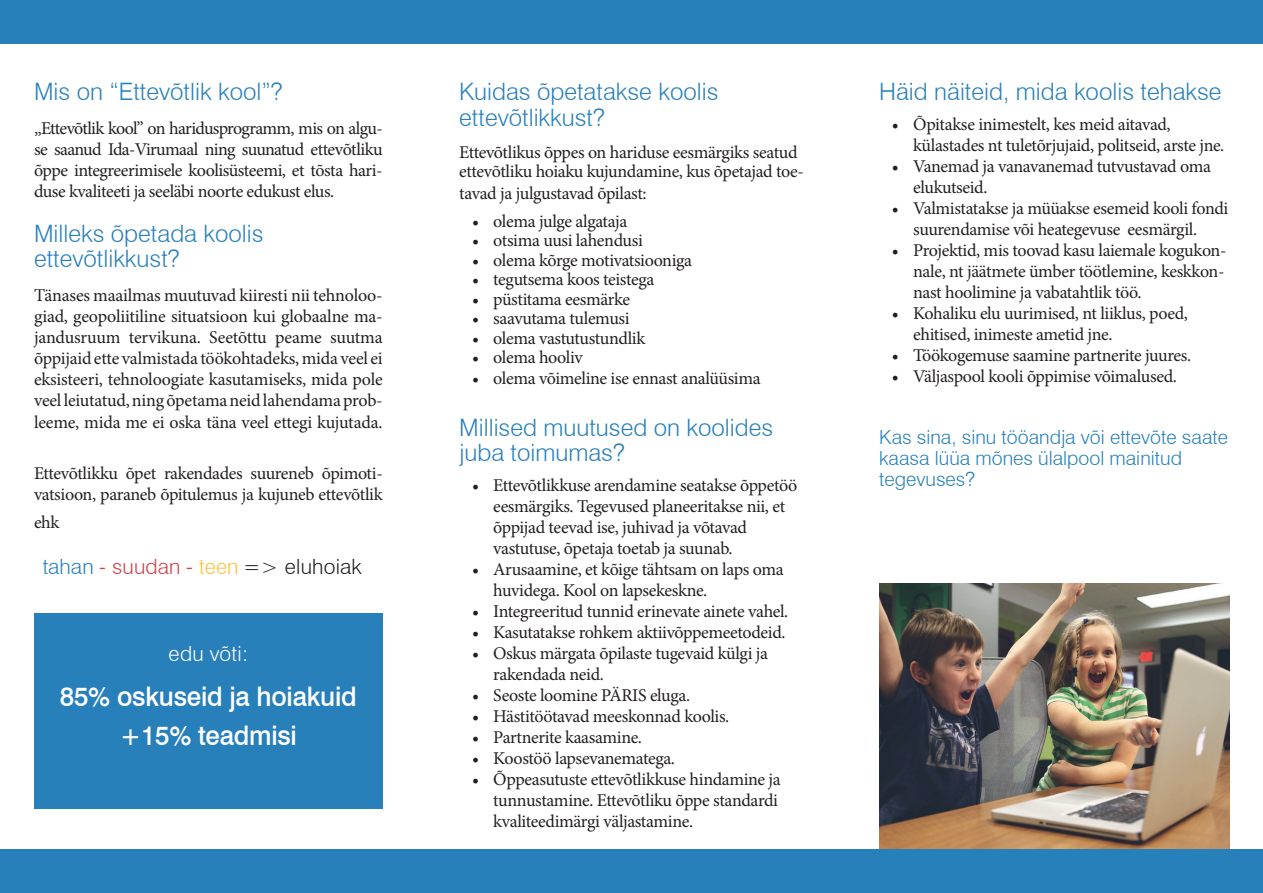
<style>
.page{position:relative;width:1263px;height:893px;background:#fff}
.page>*{position:absolute;margin:0;border:0;box-sizing:border-box;transform-origin:0 0}
.t1{font:500 27px/38.2px "Swiss 721 BT";letter-spacing:-.01em;color:#fff;text-align:center;scale:.96 1}
.t2{font:300 24px/25.5px "Swiss 721 BT";color:#2880bb}
.t3{font:300 21px "Swiss 721 BT";letter-spacing:.01em;color:#231f20}
.t4{font:300 21px "Swiss 721 BT";letter-spacing:.01em;color:#fff}
.t5{font:300 19.5px/21px "Swiss 721 BT";color:#2880bb}
.t6{font:18px/21px "Minion Pro";letter-spacing:-.02em;color:#231f20}
.s1{color:#2880bb}
.s2{color:#d54046}
.s3{color:#fec03b}
</style>
<div class="page">
<img style="left:879px;top:583px;width:350px;height:266px">
<div style="left:34px;top:613px;width:349px;height:196px;background:#2880bb"></div>
<div style="left:0;top:0;width:1263px;height:44px;background:#2880bb"></div>
<div style="left:0;top:849px;width:1263px;height:44px;background:#2880bb"></div>
<h2 class="t2" style="left:34px;top:79px;width:250px">Mis on “Ettevõtlik kool”?</h2>
<p class="t6" style="left:34px;top:118px;width:350px;text-align:justify">„Ettevõtlik kool” on haridusprogramm, mis on algu&shy;se saanud Ida-Virumaal ning suunatud ettevõtliku õppe integreerimisele koolisüsteemi, et tõsta hari&shy;duse kvaliteeti ja seeläbi noorte edukust elus.</p>
<h2 class="t2" style="left:34px;top:220px;width:231px">Milleks õpetada koolis ettevõtlikkust?</h2>
<p class="t6" style="left:34px;top:285px;width:350px;text-align:justify">Tänases maailmas muutuvad kiiresti nii tehnoloo&shy;giad, geopoliitiline situatsioon kui globaalne ma&shy;jandusruum tervikuna. Seetõttu peame suutma õppijaid ette valmistada töökohtadeks, mida veel ei eksisteeri, tehnoloogiate kasutamiseks, mida pole veel leiutatud, ning õpetama neid lahendama prob&shy;leeme, mida me ei oska täna veel ettegi kujutada.</p>
<p class="t6" style="left:34px;top:463px;width:350px">Ettevõtlikku õpet rakendades suureneb õpimoti&shy;vatsioon, paraneb õpitulemus ja kujuneb ettevõtlik</p>
<p class="t6" style="left:34px;top:511px;width:27px">ehk</p>
<p class="t3" style="left:43px;top:554px;width:320px"><span class="s1">tahan</span> <span class="s2">- suudan -</span> <span class="s3">teen</span> =&gt; eluhoiak</p>
<p class="t4" style="left:169px;top:640px;width:81px">edu võti:</p>
<h1 class="t1" style="left:60px;top:677px;width:311px">85% oskuseid ja hoiakuid +15% teadmisi</h1>
<h2 class="t2" style="left:459px;top:79px;width:261px">Kuidas õpetatakse koolis ettevõtlikkust?</h2>
<p class="t6" style="left:459px;top:142px;width:346px;line-height:19.5px">Ettevõtlikus õppes on hariduse eesmärgiks seatud ettevõtliku hoiaku kujundamine, kus õpetajad toe-</p>
<p class="t6" style="left:459px;top:183px;width:189px">tavad ja julgustavad õpilast:</p>
<p class="t6" style="left:472px;top:211px;width:157px">• olema julge algataja</p>
<p class="t6" style="left:472px;top:230px;width:172px">• otsima uusi lahendusi</p>
<p class="t6" style="left:472px;top:250px;width:222px">• olema kõrge motivatsiooniga</p>
<p class="t6" style="left:472px;top:269px;width:184px">• tegutsema koos teistega</p>
<p class="t6" style="left:472px;top:289px;width:160px">• püstitama eesmärke</p>
<p class="t6" style="left:472px;top:308px;width:159px">• saavutama tulemusi</p>
<p class="t6" style="left:472px;top:328px;width:175px">• olema vastutustundlik</p>
<p class="t6" style="left:472px;top:347px;width:112px">• olema hooliv</p>
<p class="t6" style="left:472px;top:368px;width:290px">• olema võimeline ise ennast analüüsima</p>
<h2 class="t2" style="left:459px;top:414px;width:315px">Millised muutused on koolides juba toimumas?</h2>
<p class="t6" style="left:493px;top:475px;width:305px;text-indent:-21px">• Ettevõtlikkuse arendamine seatakse õppetöö eesmärgiks. Tegevused planeeritakse nii, et õppijad teevad ise, juhivad ja võtavad vastutuse, õpetaja toetab ja suunab.</p>
<p class="t6" style="left:493px;top:559px;width:292px;text-indent:-21px">• Arusaamine, et kõige tähtsam on laps oma huvidega. Kool on lapsekeskne.</p>
<p class="t6" style="left:472px;top:601px;width:318px">• Integreeritud tunnid erinevate ainete vahel.</p>
<p class="t6" style="left:472px;top:622px;width:315px">• Kasutatakse rohkem aktiivõppemeetodeid.</p>
<p class="t6" style="left:493px;top:643px;width:276px;text-indent:-21px">• Oskus märgata õpilaste tugevaid külgi ja rakendada neid.</p>
<p class="t6" style="left:472px;top:685px;width:220px">• Seoste loomine PÄRIS eluga.</p>
<p class="t6" style="left:472px;top:706px;width:259px">• Hästitöötavad meeskonnad koolis.</p>
<p class="t6" style="left:472px;top:727px;width:172px">• Partnerite kaasamine.</p>
<p class="t6" style="left:472px;top:748px;width:205px">• Koostöö lapsevanematega.</p>
<p class="t6" style="left:493px;top:769px;width:289px;text-indent:-21px">• Õppeasutuste ettevõtlikkuse hindamine ja tunnustamine. Ettevõtliku õppe standardi kvaliteedimärgi väljastamine.</p>
<h2 class="t2" style="left:879px;top:79px;width:344px">Häid näiteid, mida koolis tehakse</h2>
<p class="t6" style="left:913px;top:113px;width:313px;text-indent:-21px">• Õpitakse inimestelt, kes meid aitavad, külastades nt tuletõrjujaid, politseid, arste jne.</p>
<p class="t6" style="left:913px;top:155px;width:299px;text-indent:-21px">• Vanemad ja vanavanemad tutvustavad oma elukutseid.</p>
<p class="t6" style="left:892px;top:197px;width:338px;text-align:center">• Valmistatakse ja müüakse esemeid kooli fondi suurendamise või heategevuse eesmärgil.</p>
<p class="t6" style="left:913px;top:239px;width:315px;text-align:justify;text-indent:-21px">• Projektid, mis toovad kasu laiemale kogukon&shy;nale, nt jäätmete ümber töötlemine, keskkon&shy;nast hoolimine ja vabatahtlik töö.</p>
<p class="t6" style="left:913px;top:302px;width:276px;text-indent:-21px">• Kohaliku elu uurimised, nt liiklus, poed, ehitised, inimeste ametid jne.</p>
<p class="t6" style="left:892px;top:344px;width:301px">• Töökogemuse saamine partnerite juures.</p>
<p class="t6" style="left:892px;top:366px;width:286px">• Väljaspool kooli õppimise võimalused.</p>
<p class="t5" style="left:879px;top:426px;width:350px">Kas sina, sinu tööandja või ettevõte saate kaasa lüüa mõnes ülalpool mainitud tegevuses?</p>
</div>
